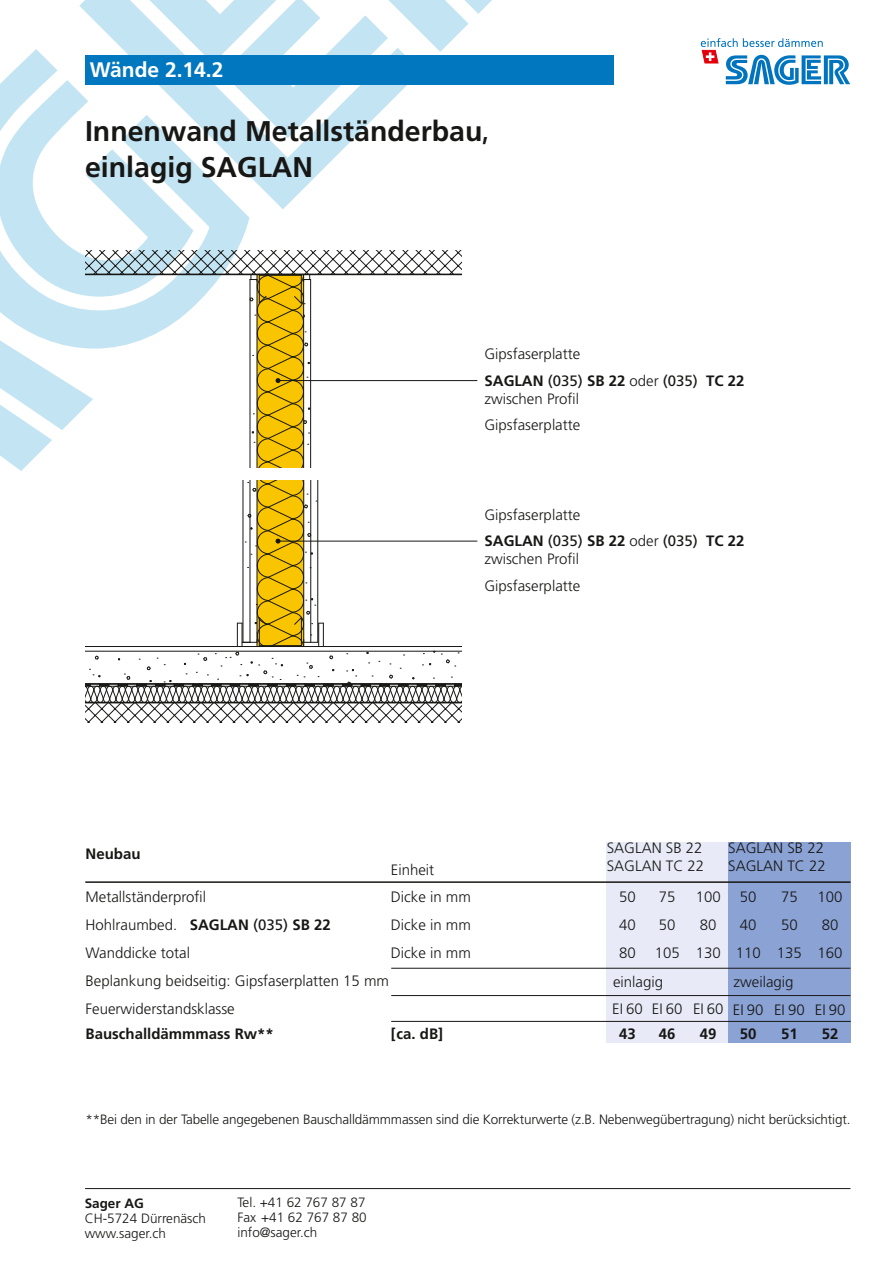
<style>
.page{position:relative;width:893px;height:1263px;background:#fff}
.page>*{position:absolute;margin:0;border:0;box-sizing:border-box;transform-origin:0 0}
.t1{font:700 28.5px/36px "Frutiger LT Std";color:#171715}
.t2{font:700 21px "Frutiger LT Std";color:#fff}
.t3{font:300 15px/28px "Frutiger LT Std";color:#171715}
.t4{font:700 15px "Frutiger LT Std";color:#171715}
.t5{font:300 13.5px/15px "Frutiger LT Std";letter-spacing:-.01em;color:#171715}
.t6{font:700 13.5px "Frutiger LT Std";color:#171715}
.s1{font-weight:700}
.s2{font-weight:400}
</style>
<div class="page">
<hr style="left:85px;top:1188px;width:765px;height:1px;background:#171715">
<div style="left:728px;top:842px;width:122px;height:200px;background:#8ba2d4"></div>
<div style="left:607px;top:842px;width:121px;height:200px;background:#e8ebf7"></div>
<hr style="left:85px;top:881px;width:765px;height:2px;background:#171715">
<hr style="left:391px;top:968px;width:459px;height:1px;background:#171715">
<hr style="left:391px;top:995px;width:459px;height:1px;background:#171715">
<hr style="left:391px;top:1021px;width:460px;height:1px;background:#171715">
<svg style="left:85px;top:480px;width:376px;height:243px"></svg>
<hr style="left:278px;top:541px;width:199px;height:1px;background:#171715">
<svg style="left:0;top:0;width:492px;height:471px"></svg>
<hr style="left:278px;top:380px;width:199px;height:1px;background:#171715">
<div style="left:85px;top:55px;width:529px;height:30px;background:#0077bf"></div>
<svg style="left:701px;top:38px;width:149px;height:47px"></svg>
<h2 class="t2" style="left:90px;top:58px;width:135px">Wände 2.14.2</h2>
<h1 class="t1" style="left:85px;top:113px;width:405px">Innenwand Metallständerbau, einlagig SAGLAN</h1>
<p class="t3" style="left:484px;top:341px;width:262px;line-height:26.5px">Gipsfaserplatte<br><span class="s1">SAGLAN</span> <span class="s2">(035)</span> <span class="s1">SB 22</span> oder <span class="s2">(035)</span> <span class="s1">TC 22</span></p>
<p class="t3" style="left:484px;top:386px;width:97px;line-height:26.4px">zwischen Profil<br>Gipsfaserplatte</p>
<p class="t3" style="left:484px;top:502px;width:262px;line-height:26.5px">Gipsfaserplatte<br><span class="s1">SAGLAN</span> <span class="s2">(035)</span> <span class="s1">SB 22</span> oder <span class="s2">(035)</span> <span class="s1">TC 22</span></p>
<p class="t3" style="left:484px;top:546px;width:97px;line-height:26.5px">zwischen Profil<br>Gipsfaserplatte</p>
<p class="t4" style="left:86px;top:845px;width:57px">Neubau</p>
<p class="t3" style="left:391px;top:856px;width:45px">Einheit</p>
<p class="t3" style="left:86px;top:883px;width:122px">Metallständerprofil</p>
<p class="t3" style="left:391px;top:883px;width:81px">Dicke in mm</p>
<p class="t3" style="left:86px;top:911px;width:247px">Hohlraumbed. <span class="s1">SAGLAN</span> <span class="s2">(035)</span> <span class="s1">SB 22</span></p>
<p class="t3" style="left:391px;top:911px;width:81px">Dicke in mm</p>
<p class="t3" style="left:86px;top:939px;width:106px">Wanddicke total</p>
<p class="t3" style="left:391px;top:939px;width:81px">Dicke in mm</p>
<p class="t3" style="left:86px;top:967px;width:305px">Beplankung beidseitig: Gipsfaserplatten 15 mm<br>Feuerwiderstandsklasse</p>
<p class="t4" style="left:86px;top:1025px;width:190px">Bauschalldämmmass Rw**</p>
<p class="t4" style="left:391px;top:1025px;width:54px">[ca. dB]</p>
<p class="t3" style="left:607px;top:839px;width:99px;line-height:18px">SAGLAN SB 22<br>SAGLAN TC 22</p>
<p class="t3" style="left:619px;top:883px;width:18px;text-align:justify">50<br>40<br>80</p>
<p class="t3" style="left:655px;top:883px;width:27px">75<br>50<br>105</p>
<p class="t3" style="left:696px;top:883px;width:27px">100<br>80<br>130</p>
<p class="t3" style="left:728px;top:839px;width:99px;line-height:18px">SAGLAN SB 22<br>SAGLAN TC 22</p>
<p class="t3" style="left:736px;top:883px;width:27px">50<br>40<br>110</p>
<p class="t3" style="left:777px;top:883px;width:27px">75<br>50<br>135</p>
<p class="t3" style="left:818px;top:883px;width:27px">100<br>80<br>160</p>
<p class="t3" style="left:613px;top:968px;width:52px">einlagig</p>
<p class="t3" style="left:734px;top:968px;width:61px">zweilagig</p>
<p class="t3" style="left:612px;top:995px;width:32px">EI 60</p>
<p class="t4" style="left:619px;top:1025px;width:18px">43</p>
<p class="t3" style="left:652px;top:995px;width:32px">EI 60</p>
<p class="t4" style="left:659px;top:1025px;width:18px">46</p>
<p class="t3" style="left:693px;top:995px;width:32px">EI 60</p>
<p class="t4" style="left:700px;top:1025px;width:18px">49</p>
<p class="t3" style="left:733px;top:996px;width:32px">EI 90</p>
<p class="t4" style="left:740px;top:1025px;width:18px">50</p>
<p class="t3" style="left:774px;top:996px;width:32px">EI 90</p>
<p class="t4" style="left:781px;top:1025px;width:18px">51</p>
<p class="t3" style="left:815px;top:996px;width:32px">EI 90</p>
<p class="t4" style="left:822px;top:1025px;width:18px">52</p>
<p class="t5" style="left:86px;top:1112px;width:766px">**Bei den in der Tabelle angegebenen Bauschalldämmmassen sind die Korrekturwerte (z.B. Nebenwegübertragung) nicht berücksichtigt.</p>
<p class="t6" style="left:85px;top:1195px;width:61px">Sager AG</p>
<p class="t5" style="left:85px;top:1210px;width:123px">CH-5724 Dürrenäsch www.sager.ch</p>
<p class="t5" style="left:237px;top:1195px;width:131px;text-align:justify">Tel. +41 62 767 87 87<br>Fax +41 62 767 87 80 info@sager.ch</p>
</div>
